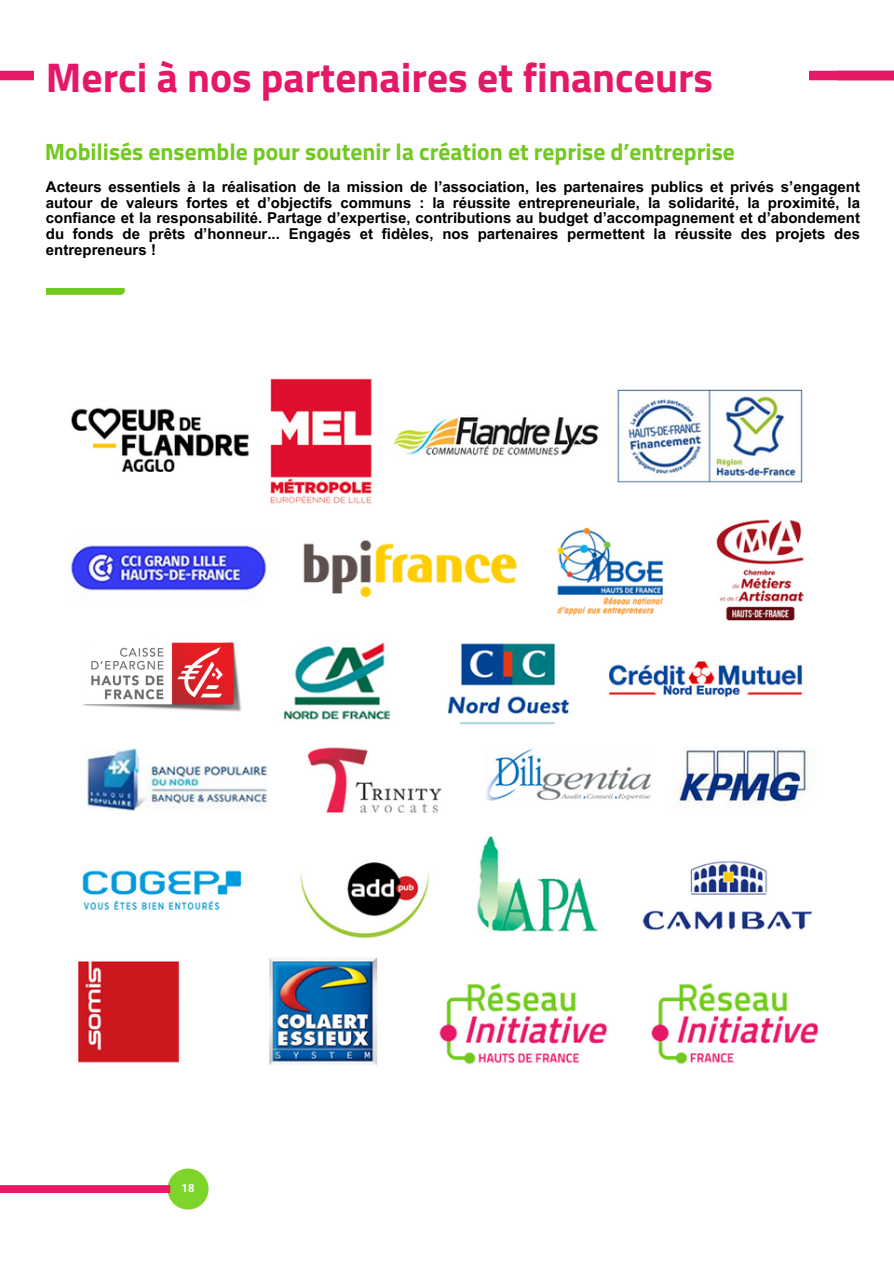
<style>
.page{position:relative;width:894px;height:1264px;background:#fff}
.page>*{position:absolute;margin:0;border:0;box-sizing:border-box;transform-origin:0 0}
.t1{font:700 41.55px "Titillium Web";color:#e41867}
.t2{font:700 23.55px "Titillium Web";color:#72c91f}
.t3{font:700 15px/15.8px "Arial MT Pro";color:#000;text-align:justify}
.t4{font:700 11.25px "Roboto";color:#fff}
</style>
<div class="page">
<svg style="left:46px;top:288px;width:79px;height:7px"></svg>
<div style="left:167px;top:1168px;width:41px;height:41px;background:#7ad424;border-radius:50%"></div>
<img style="left:0;top:70px;width:34px;height:11px">
<img style="left:809px;top:70px;width:84px;height:11px">
<div style="left:0;top:1185px;width:170px;height:7px;background:#e51968"></div>
<img style="left:71px;top:378px;width:747px;height:687px">
<div style="left:85px;top:637px;width:166px;height:100px;background:#fff"></div>
<img style="left:71px;top:625px;width:180px;height:97px">
<p class="t1" style="left:46px;top:45px;width:668px">Merci à nos partenaires et financeurs</p>
<p class="t2" style="left:45px;top:134px;width:691px">Mobilisés ensemble pour soutenir la création et reprise d’entreprise</p>
<h2 class="t3" style="left:46px;top:181px;width:815px">Acteurs essentiels à la réalisation de la mission de l’association, les partenaires publics et privés s’engagent autour de valeurs fortes et d’objectifs communs : la réussite entrepreneuriale, la solidarité, la proximité, la confiance et la responsabilité. Partage d’expertise, contributions au budget d’accompagnement et d’abondement du fonds de prêts d’honneur... Engagés et fidèles, nos partenaires permettent la réussite des projets des entrepreneurs !</h2>
<p class="t4" style="left:181px;top:1181px;width:15px">18</p>
</div>
